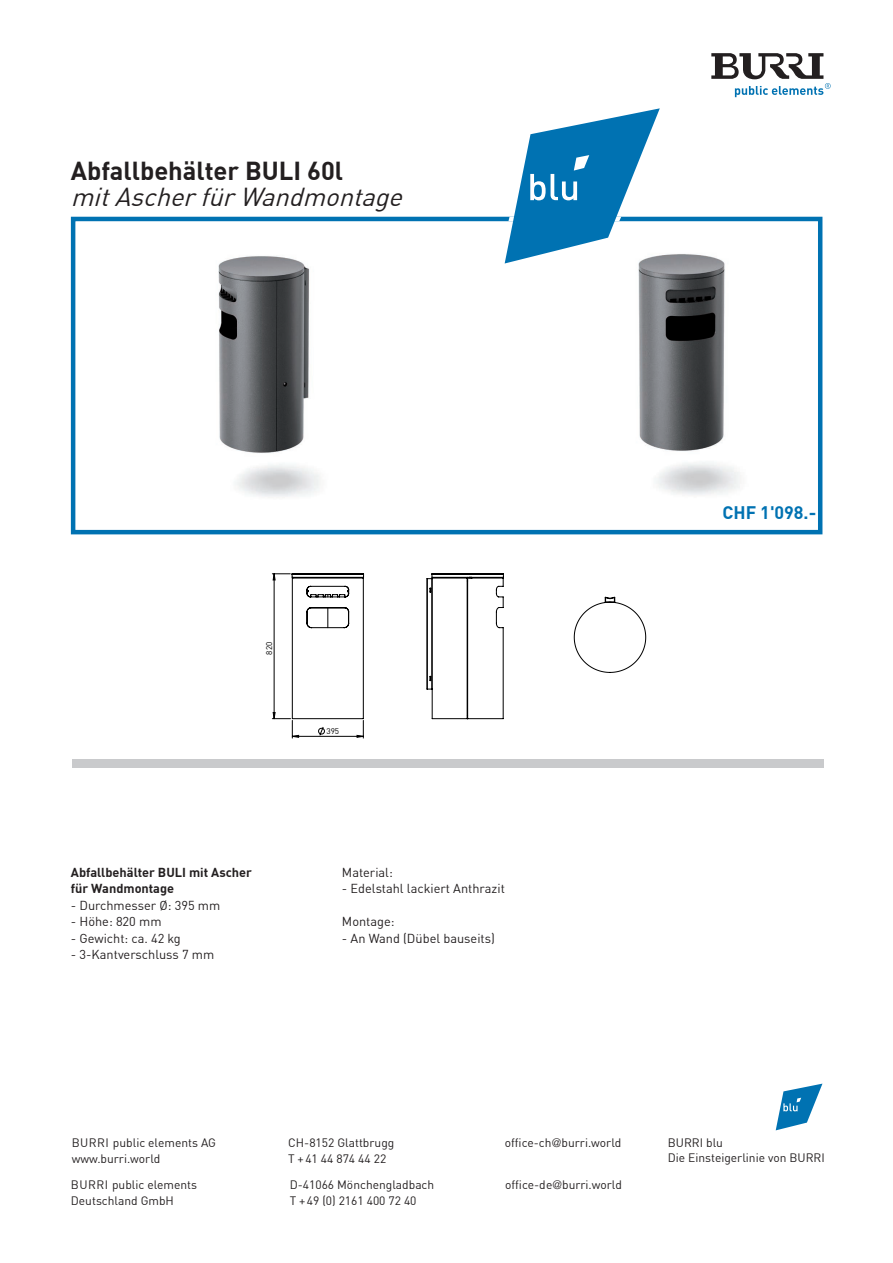
<style>
.page{position:relative;width:893px;height:1263px;background:#fff}
.page>*{position:absolute;margin:0;border:0;box-sizing:border-box;transform-origin:0 0}
.t1{font:italic 25.5px "DIN Offc Pro";color:#231f20}
.t2{font:700 25.5px "DIN Offc Pro";color:#231f20}
.t3{font:700 17.85px "DIN Offc Pro";color:#0072b2}
.t4{font:12.75px "DIN Offc Pro";color:#231f20}
.t5{font:700 12.75px/16.5px "DIN Offc Pro";color:#231f20}
.t6{font:12px/15.5px "DIN Offc Pro";color:#231f20}
.t7{font:8.25px "DIN Offc Pro";color:#000}
.t8{font:8.1px "DIN Offc Pro";color:#000}
.s1{font-family:"Helvetica Neue LT Std";font-weight:300}
</style>
<div class="page">
<svg style="left:776px;top:1083px;width:46px;height:47px"></svg>
<img style="left:218px;top:256px;width:102px;height:241px">
<img style="left:638px;top:224px;width:185px;height:299px">
<div style="left:71px;top:217px;width:751px;height:317px;border:4px solid #0072b2"></div>
<div style="left:72px;top:759px;width:751px;height:8px;background:#c9cacc"></div>
<svg style="left:272px;top:573px;width:92px;height:165px"></svg>
<svg style="left:426px;top:573px;width:78px;height:146px"></svg>
<svg style="left:574px;top:596px;width:72px;height:77px"></svg>
<svg style="left:505px;top:108px;width:155px;height:155px"></svg>
<svg style="left:711px;top:53px;width:120px;height:44px"></svg>
<h1 class="t2" style="left:71px;top:151px;width:274px">Abfallbehälter BULI 60l</h1>
<h1 class="t1" style="left:71px;top:177px;width:342px">mitAscherfürWandmontage</h1>
<p class="t7" style="left:263px;top:655px;width:14px;rotate:-90deg">820</p>
<p class="t5" style="left:71px;top:863px;width:183px">Abfallbehälter BULI mit Ascher für Wandmontage</p>
<p class="t4" style="left:71px;top:895px;width:151px">- Durchmesser Ø: 395 mm</p>
<p class="t4" style="left:71px;top:912px;width:92px">- Höhe: 820 mm</p>
<p class="t4" style="left:71px;top:928px;width:111px">- Gewicht: ca. 42 kg</p>
<p class="t4" style="left:71px;top:945px;width:145px">- 3-Kantverschluss 7 mm</p>
<p class="t8" style="left:326px;top:725px;width:14px">395</p>
<p class="t4" style="left:342px;top:862px;width:52px">Material:</p>
<p class="t4" style="left:342px;top:879px;width:164px">- Edelstahl lackiert Anthrazit</p>
<p class="t4" style="left:342px;top:912px;width:54px">Montage:</p>
<p class="t4" style="left:342px;top:928px;width:154px">- An Wand (Dübel bauseits)</p>
<h2 class="t3" style="left:722px;top:499px;width:95px">CHF 1'098.-</h2>
<p class="t6" style="left:72px;top:1134px;width:146px">BURRI public elements AG www.burri.world</p>
<p class="t6" style="left:288px;top:1134px;width:108px">CH-8152 Glattbrugg<br>T +41 44 874 44 22</p>
<p class="t6" style="left:505px;top:1134px;width:118px">office-ch<span class="s1">@</span>burri.world</p>
<p class="t6" style="left:71px;top:1176px;width:128px">BURRI public elements</p>
<p class="t6" style="left:505px;top:1176px;width:118px">office-de<span class="s1">@</span>burri.world</p>
<p class="t6" style="left:71px;top:1192px;width:105px">Deutschland GmbH</p>
<p class="t6" style="left:290px;top:1176px;width:146px">D-41066 Mönchengladbach<br>T +49 (0) 2161 400 72 40</p>
<p class="t6" style="left:668px;top:1134px;width:158px">BURRI blu<br>Die Einsteigerlinie von BURRI</p>
</div>
